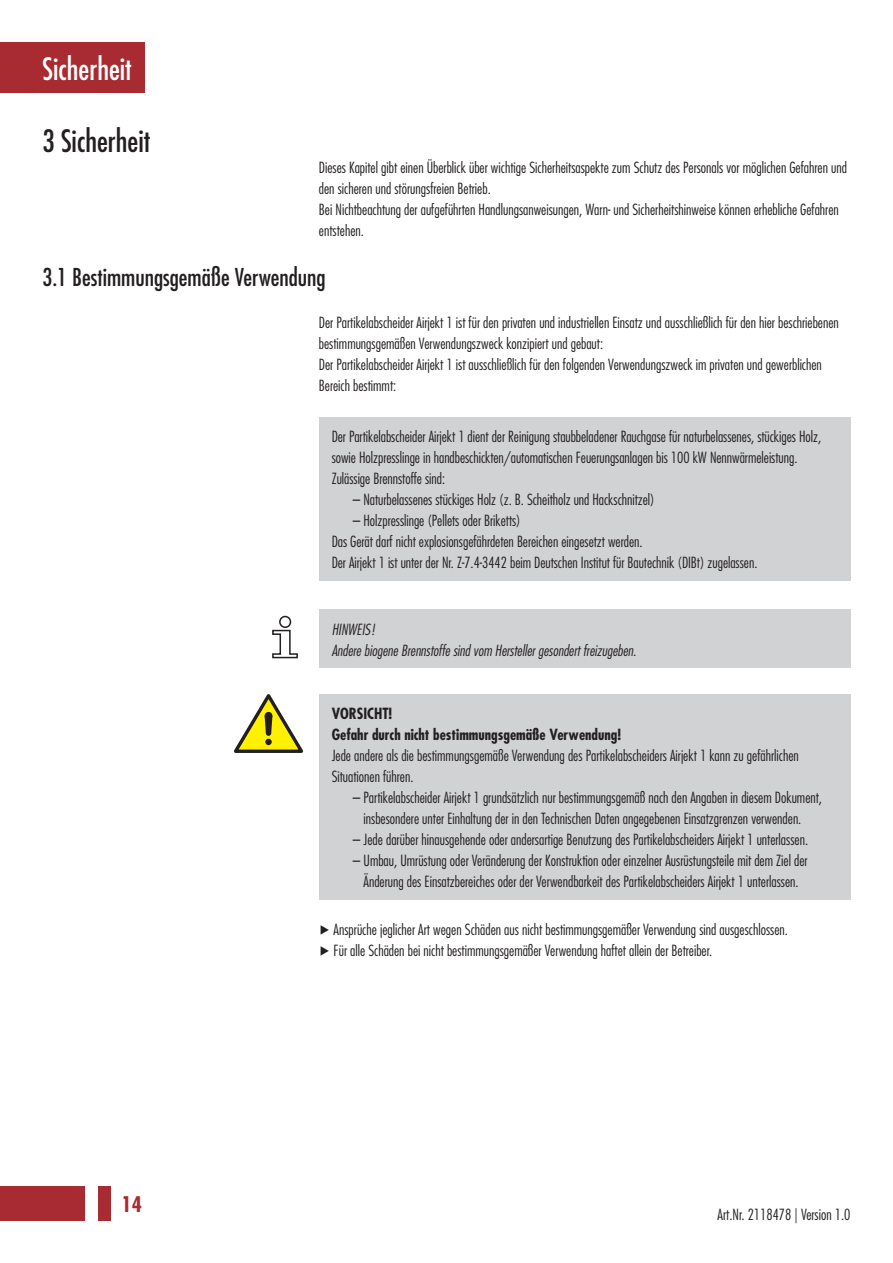
<style>
.page{position:relative;width:893px;height:1263px;background:#fff}
.page>*{position:absolute;margin:0;border:0;box-sizing:border-box;transform-origin:0 0}
.t1{font:condensed 30px "Futura Std";color:#231f20}
.t2{font:condensed 30px "Futura Std";color:#fff}
.t3{font:condensed 24px "Futura Std";color:#231f20}
.t4{font:700 condensed 21px "Futura Std";color:#a72b30}
.t5{font:300 condensed 15px/21px "Futura Std";color:#231f20}
.t6{font:italic 300 condensed 15px/21px "Futura Std";color:#231f20}
.t7{font:700 condensed 15px/21px "Futura Std";color:#231f20}
</style>
<div class="page">
<div style="left:0;top:1186px;width:85px;height:34px;background:#a72b30"></div>
<div style="left:98px;top:1186px;width:13px;height:34px;background:#a72b30"></div>
<div style="left:0;top:43px;width:145px;height:50px;background:#a72b30"></div>
<div style="left:319px;top:694px;width:531px;height:206px;background:#d1d2d4"></div>
<div style="left:319px;top:417px;width:531px;height:164px;background:#d1d2d4"></div>
<div style="left:319px;top:609px;width:531px;height:59px;background:#d1d2d4"></div>
<svg style="left:234px;top:694px;width:70px;height:59px"></svg>
<svg style="left:272px;top:615px;width:26px;height:44px"></svg>
<h1 class="t2" style="left:43px;top:51px;width:91px">Sicherheit</h1>
<h1 class="t1" style="left:43px;top:123px;width:109px">3 Sicherheit</h1>
<p class="t5" style="left:319px;top:157px;width:529px">Dieses Kapitel gibt einen Überblick über wichtige Sicherheitsaspekte zum Schutz des Personals vor möglichen Gefahren und den sicheren und störungsfreien Betrieb.<br>Bei Nichtbeachtung der aufgeführten Handlungsanweisungen, Warn- und Sicherheitshinweise können erhebliche Gefahren entstehen.</p>
<h2 class="t3" style="left:43px;top:263px;width:285px">3.1 Bestimmungsgemäße Verwendung</h2>
<p class="t5" style="left:319px;top:312px;width:521px">Der Partikelabscheider Airjekt 1 ist für den privaten und industriellen Einsatz und ausschließlich für den hier beschriebenen bestimmungsgemäßen Verwendungszweck konzipiert und gebaut:<br>Der Partikelabscheider Airjekt 1 ist ausschließlich für den folgenden Verwendungszweck im privaten und gewerblichen Bereich bestimmt:</p>
<p class="t5" style="left:332px;top:426px;width:491px">Der Partikelabscheider Airjekt 1 dient der Reinigung staubbeladener Rauchgase für naturbelassenes, stückiges Holz, sowie Holzpresslinge in handbeschickten/automatischen Feuerungsanlagen bis 100 kW Nennwärmeleistung.<br>Zulässige Brennstoffe sind:</p>
<p class="t5" style="left:353px;top:489px;width:303px">– Naturbelassenes stückiges Holz (z. B. Scheitholz und Hackschnitzel)</p>
<p class="t5" style="left:332px;top:510px;width:427px;text-indent:21px">– Holzpresslinge (Pellets oder Briketts)<br>Das Gerät darf nicht explosionsgefährdeten Bereichen eingesetzt werden.<br>Der Airjekt 1 ist unter der Nr. Z-7.4-3442 beim Deutschen Institut für Bautechnik (DIBt) zugelassen.</p>
<p class="t6" style="left:332px;top:619px;width:306px">HINWEIS!<br>Andere biogene Brennstoffe sind vom Hersteller gesondert freizugeben.</p>
<p class="t7" style="left:332px;top:703px;width:291px">VORSICHT!<br>Gefahr durch nicht bestimmungsgemäße Verwendung!</p>
<p class="t5" style="left:332px;top:745px;width:469px">Jede andere als die bestimmungsgemäße Verwendung des Partikelabscheiders Airjekt 1 kann zu gefährlichen<br>Situationen führen.</p>
<p class="t5" style="left:364px;top:787px;width:460px;text-indent:-11px">– Partikelabscheider Airjekt 1 grundsätzlich nur bestimmungsgemäß nach den Angaben in diesem Dokument, insbesondere unter Einhaltung der in den Technischen Daten angegebenen Einsatzgrenzen verwenden.</p>
<p class="t5" style="left:353px;top:829px;width:457px">– Jede darüber hinausgehende oder andersartige Benutzung des Partikelabscheiders Airjekt 1 unterlassen.</p>
<p class="t5" style="left:353px;top:850px;width:456px;text-align:center">– Umbau, Umrüstung oder Veränderung der Konstruktion oder einzelner Ausrüstungsteile mit dem Ziel der<br>Änderung des Einsatzbereiches oder der Verwendbarkeit des Partikelabscheiders Airjekt 1 unterlassen.</p>
<h3 class="t4" style="left:122px;top:1191px;width:22px">14</h3>
<p class="t5" style="left:319px;top:919px;width:470px">▶ Ansprüche jeglicher Art wegen Schäden aus nicht bestimmungsgemäßer Verwendung sind ausgeschlossen. ▶ Für alle Schäden bei nicht bestimmungsgemäßer Verwendung haftet allein der Betreiber.</p>
<p class="t5" style="left:718px;top:1204px;width:134px">Art.Nr. 2118478 | Version 1.0</p>
</div>
